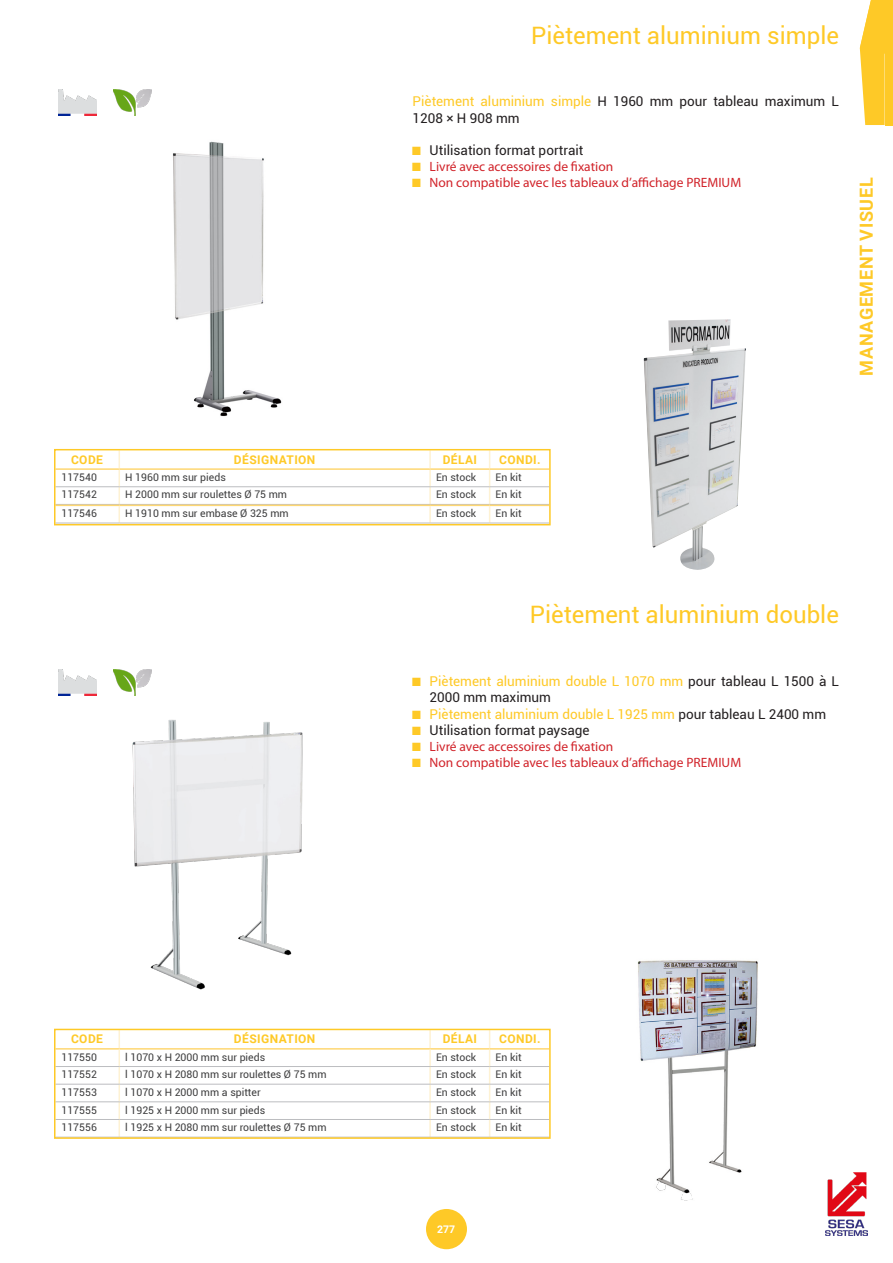
<style>
.page{position:relative;width:893px;height:1263px;background:#fff}
.page>*{position:absolute;margin:0;border:0;box-sizing:border-box;transform-origin:0 0}
.t1{font:24px "Roboto";color:#fec927}
.t2{font:700 18px "Roboto";letter-spacing:.035em;color:#fec927}
.t3{font:13.5px "Myriad Pro";color:#d1232a}
.t4{font:13.5px/16.2px "Roboto";color:#fec927}
.t5{font:13.5px/16.2px "Roboto";color:#231f20}
.t6{font:700 12px "Roboto";letter-spacing:.035em;color:#fec927}
.t7{font:10.5px "Roboto";color:#3e3e3f}
.t8{font:700 10.5px "Roboto";color:#fff}
.s1{color:#fec927}
.s2{font-family:"Courier New";color:#fec927}
.s3{font-family:"Courier New"}
.s4{color:#231f20}
</style>
<div class="page">
<div style="left:426px;top:1209px;width:41px;height:40px;background:#fec927;border-radius:50%"></div>
<img style="left:826px;top:1172px;width:42px;height:63px">
<svg style="left:860px;top:0;width:33px;height:125px;background:#fecf3f"></svg>
<img style="left:173px;top:141px;width:109px;height:275px">
<img style="left:643px;top:319px;width:103px;height:251px">
<img style="left:58px;top:90px;width:39px;height:25px">
<img style="left:114px;top:90px;width:38px;height:25px">
<svg style="left:54px;top:448px;width:497px;height:78px"></svg>
<img style="left:132px;top:719px;width:171px;height:271px">
<img style="left:637px;top:960px;width:121px;height:240px">
<img style="left:58px;top:670px;width:39px;height:25px">
<img style="left:114px;top:670px;width:38px;height:25px">
<svg style="left:54px;top:1028px;width:497px;height:111px"></svg>
<h1 class="t1" style="left:531px;top:18px;width:309px">Piètement aluminium simple</h1>
<p class="t5" style="left:413px;top:93px;width:428px"><span class="s1">Piètement aluminium simple</span> H 1960 mm pour tableau maximum L<br>1208 × H 908 mm</p>
<p class="t5" style="left:413px;top:142px;width:172px"><span class="s2">■</span> Utilisation format portrait</p>
<p class="t3" style="left:413px;top:158px;width:202px"><span class="s2">■</span> Livré avec accessoires de fixation</p>
<p class="t3" style="left:413px;top:175px;width:330px"><span class="s2">■</span> Non compatible avec les tableaux d’affichage PREMIUM</p>
<h2 class="t2" style="left:854px;top:376px;width:199px;rotate:-90deg">MANAGEMENT VISUEL</h2>
<p class="t6" style="left:71px;top:451px;width:33px">CODE</p>
<p class="t6" style="left:234px;top:451px;width:83px">DÉSIGNATION</p>
<p class="t6" style="left:443px;top:451px;width:36px">DÉLAI</p>
<p class="t6" style="left:499px;top:451px;width:43px">CONDI.</p>
<p class="t7" style="left:62px;top:470px;width:37px">117540</p>
<p class="t7" style="left:125px;top:470px;width:102px">H 1960 mm sur pieds</p>
<p class="t7" style="left:436px;top:470px;width:42px">En stock</p>
<p class="t7" style="left:496px;top:470px;width:27px">En kit</p>
<p class="t7" style="left:62px;top:487px;width:37px">117542</p>
<p class="t7" style="left:125px;top:487px;width:163px">H 2000 mm sur roulettes Ø 75 mm</p>
<p class="t7" style="left:436px;top:487px;width:42px">En stock</p>
<p class="t7" style="left:496px;top:487px;width:27px">En kit</p>
<p class="t7" style="left:62px;top:506px;width:37px">117546</p>
<p class="t7" style="left:125px;top:506px;width:165px">H 1910 mm sur embase Ø 325 mm</p>
<p class="t7" style="left:436px;top:506px;width:42px">En stock</p>
<p class="t7" style="left:496px;top:506px;width:27px">En kit</p>
<h1 class="t1" style="left:530px;top:598px;width:311px">Piètement aluminium double</h1>
<p class="t4" style="left:430px;top:673px;width:411px;text-indent:-17px"><span class="s3">■</span> Piètement aluminium double L 1070 mm <span class="s4">pour tableau L 1500 à L<br>2000 mm maximum</span></p>
<p class="t4" style="left:413px;top:705px;width:415px"><span class="s3">■</span> Piètement aluminium double L 1925 mm <span class="s4">pour tableau L 2400 mm</span></p>
<p class="t5" style="left:413px;top:721px;width:178px"><span class="s2">■</span> Utilisation format paysage</p>
<p class="t3" style="left:413px;top:738px;width:202px"><span class="s2">■</span> Livré avec accessoires de fixation</p>
<p class="t3" style="left:413px;top:754px;width:330px"><span class="s2">■</span> Non compatible avec les tableaux d’affichage PREMIUM</p>
<p class="t6" style="left:71px;top:1031px;width:33px">CODE</p>
<p class="t6" style="left:234px;top:1031px;width:83px">DÉSIGNATION</p>
<p class="t6" style="left:443px;top:1031px;width:36px">DÉLAI</p>
<p class="t6" style="left:499px;top:1031px;width:43px">CONDI.</p>
<p class="t7" style="left:62px;top:1049px;width:37px">117550</p>
<p class="t7" style="left:125px;top:1049px;width:141px">l 1070 x H 2000 mm sur pieds</p>
<p class="t7" style="left:436px;top:1049px;width:42px">En stock</p>
<p class="t7" style="left:496px;top:1049px;width:27px">En kit</p>
<p class="t7" style="left:62px;top:1067px;width:37px">117552</p>
<p class="t7" style="left:125px;top:1067px;width:203px">l 1070 x H 2080 mm sur roulettes Ø 75 mm</p>
<p class="t7" style="left:436px;top:1067px;width:42px">En stock</p>
<p class="t7" style="left:496px;top:1067px;width:27px">En kit</p>
<p class="t7" style="left:62px;top:1085px;width:37px">117553</p>
<p class="t7" style="left:125px;top:1085px;width:137px">l 1070 x H 2000 mm a spitter</p>
<p class="t7" style="left:436px;top:1085px;width:42px">En stock</p>
<p class="t7" style="left:496px;top:1085px;width:27px">En kit</p>
<p class="t7" style="left:62px;top:1102px;width:37px">117555</p>
<p class="t7" style="left:125px;top:1102px;width:141px">l 1925 x H 2000 mm sur pieds</p>
<p class="t7" style="left:436px;top:1102px;width:42px">En stock</p>
<p class="t7" style="left:496px;top:1102px;width:27px">En kit</p>
<p class="t7" style="left:62px;top:1120px;width:37px">117556</p>
<p class="t7" style="left:125px;top:1120px;width:203px">l 1925 x H 2080 mm sur roulettes Ø 75 mm</p>
<p class="t7" style="left:436px;top:1120px;width:42px">En stock</p>
<p class="t7" style="left:496px;top:1120px;width:27px">En kit</p>
<p class="t8" style="left:437px;top:1222px;width:20px">277</p>
</div>
